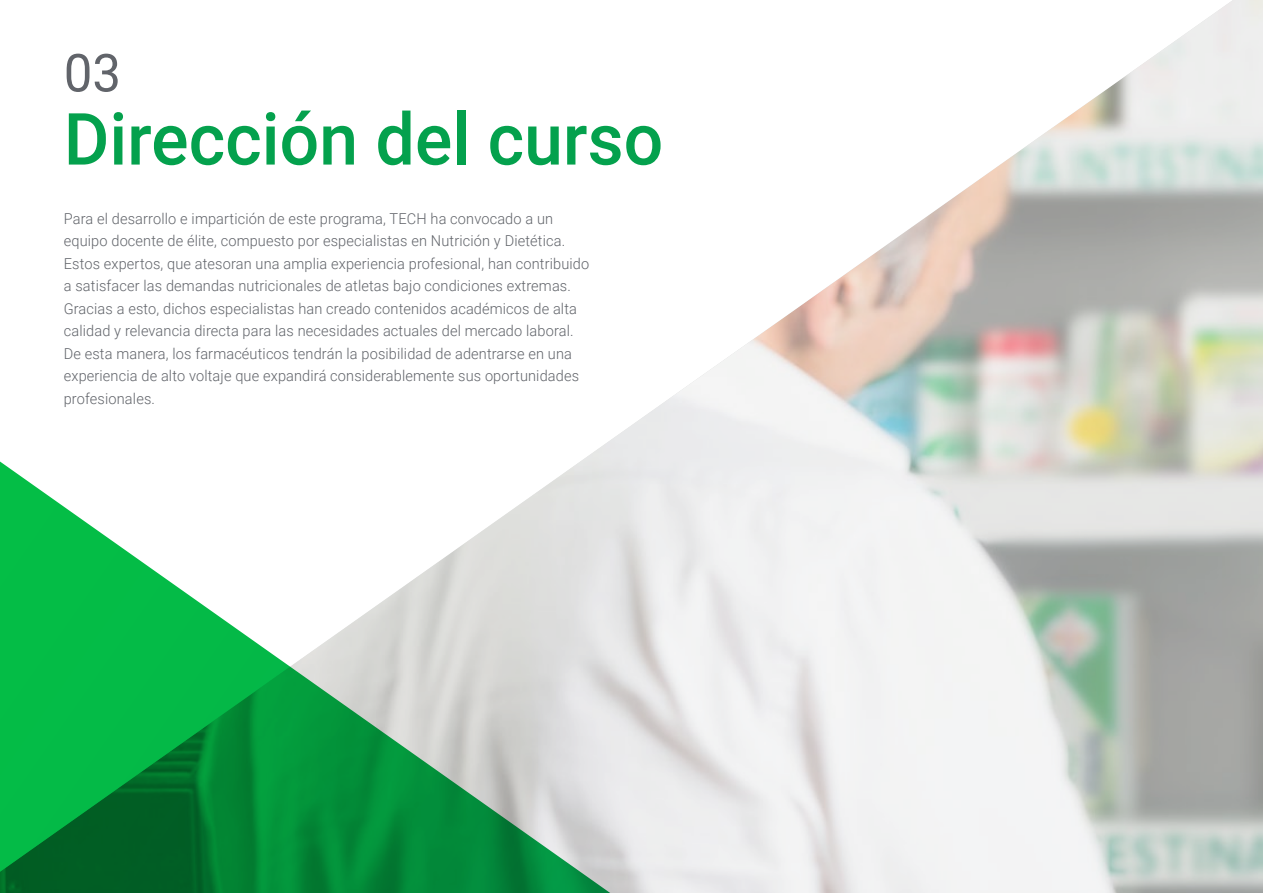
<style>
.page{position:relative;width:1263px;height:893px;background:#fff}
.page>*{position:absolute;margin:0;border:0;box-sizing:border-box;transform-origin:0 0}
.t1{font:500 72px "Roboto";color:#04a14d}
.t2{font:52.5px "Roboto";color:#61646a}
.t3{font:300 15px/22.5px "Roboto";letter-spacing:.01em;color:#61646a}
</style>
<div class="page">
<svg style="left:0;top:446px;width:640px;height:447px"></svg>
<h2 class="t2" style="left:64px;top:36px;width:59px">03</h2>
<h1 class="t1" style="left:64px;top:89px;width:601px">Dirección del curso</h1>
<p class="t3" style="left:64px;top:207px;width:527px">Para el desarrollo e impartición de este programa, TECH ha convocado a un equipo docente de élite, compuesto por especialistas en Nutrición y Dietética.<br>Estos expertos, que atesoran una amplia experiencia profesional, han contribuido a satisfacer las demandas nutricionales de atletas bajo condiciones extremas.<br>Gracias a esto, dichos especialistas han creado contenidos académicos de alta calidad y relevancia directa para las necesidades actuales del mercado laboral.<br>De esta manera, los farmacéuticos tendrán la posibilidad de adentrarse en una experiencia de alto voltaje que expandirá considerablemente sus oportunidades profesionales.</p>
</div>
